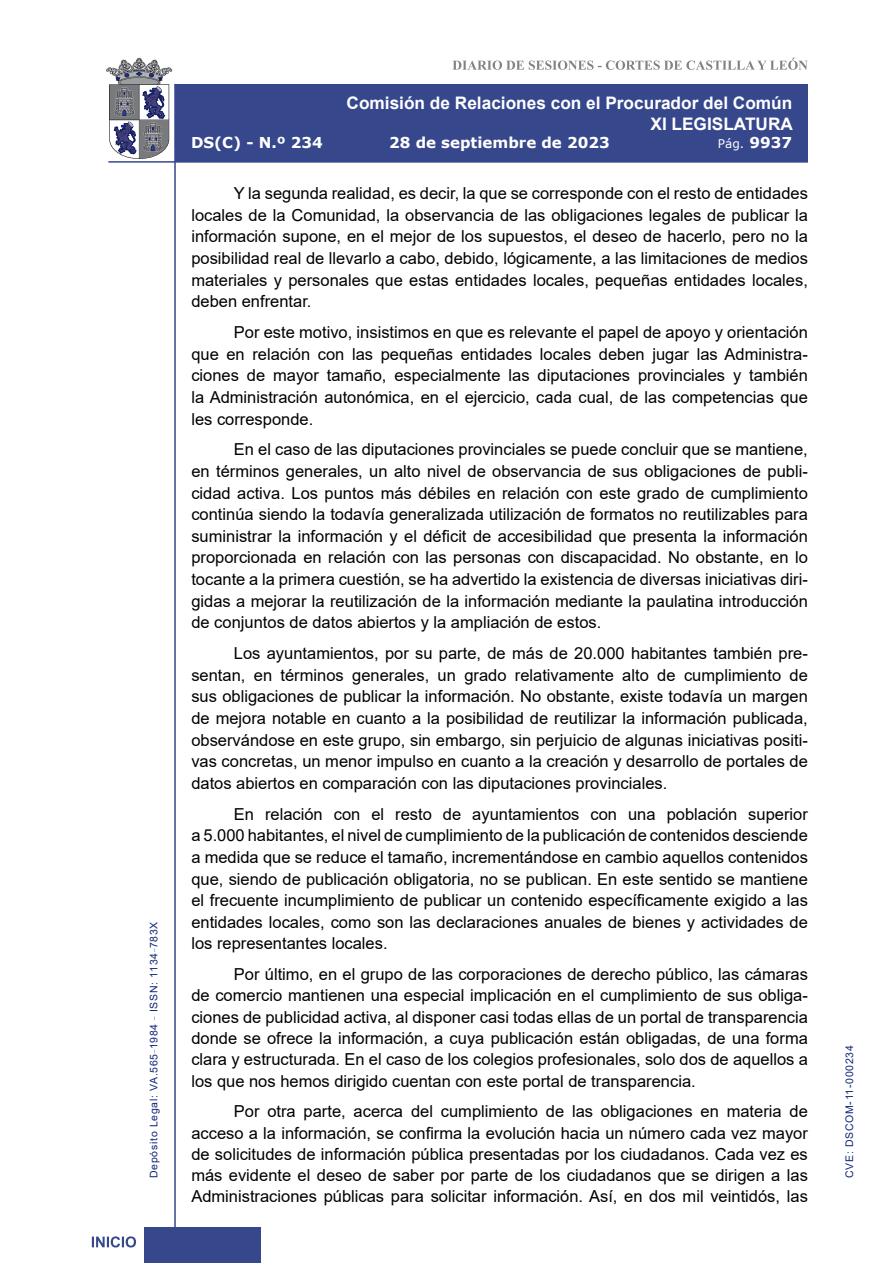
<style>
.page{position:relative;width:893px;height:1263px;background:#fff}
.page>*{position:absolute;margin:0;border:0;box-sizing:border-box;transform-origin:0 0}
.t1{font:700 17.25px/20.7px "Arial";color:#fff;text-align:right}
.t2{font:16.5px/21.6px "Arial";color:#000;text-align:justify}
.t3{font:700 15px "Verdana";color:#fff}
.t4{font:12px "Verdana";color:#fff}
.t5{font:10.5px "Arial";letter-spacing:.065em;color:#122678}
.s1{font-weight:700;font-size:15px}
</style>
<div class="page">
<svg style="left:452px;top:58px;width:356px;height:12px"></svg>
<hr style="left:174px;top:84px;width:2px;height:1179px;background:#36478c">
<div style="left:144px;top:1227px;width:117px;height:36px;background:#36478c"></div>
<div style="left:175px;top:84px;width:633px;height:78px;background:#36478c"></div>
<hr style="left:108px;top:161px;width:700px;height:2px;background:#36478c">
<svg style="left:92px;top:1236px;width:44px;height:11px"></svg>
<svg style="left:106px;top:58px;width:66px;height:101px"></svg>
<p class="t5" style="left:146px;top:1178px;width:258px;rotate:-90deg">Depósito Legal: VA.565<sup>_</sup>1984 <sup>_</sup> ISSN: 1134<sup>_</sup>783X</p>
<p class="t1" style="left:347px;top:93px;width:448px">Comisión de Relaciones con el Procurador del Común<br>XI LEGISLATURA</p>
<p class="t3" style="left:191px;top:132px;width:133px">DS(C) - N.º 234</p>
<p class="t3" style="left:389px;top:132px;width:222px">28 de septiembre de 2023</p>
<p class="t4" style="left:718px;top:135px;width:76px">Pág. <span class="s1">9937</span></p>
<p class="t2" style="left:191px;top:182px;width:618px;text-indent:43px">Y la segunda realidad, es decir, la que se corresponde con el resto de entidades locales de la Comunidad, la observancia de las obligaciones legales de publicar la información supone, en el mejor de los supuestos, el deseo de hacerlo, pero no la posibilidad real de llevarlo a cabo, debido, lógicamente, a las limitaciones de medios materiales y personales que estas entidades locales, pequeñas entidades locales, deben enfrentar.</p>
<p class="t2" style="left:191px;top:321px;width:618px;text-indent:43px">Por este motivo, insistimos en que es relevante el papel de apoyo y orientación que en relación con las pequeñas entidades locales deben jugar las Administra&shy;ciones de mayor tamaño, especialmente las diputaciones provinciales y también la Administración autonómica, en el ejercicio, cada cual, de las competencias que les corresponde.</p>
<p class="t2" style="left:191px;top:439px;width:618px;text-indent:43px">En el caso de las diputaciones provinciales se puede concluir que se mantiene, en términos generales, un alto nivel de observancia de sus obligaciones de publi&shy;cidad activa. Los puntos más débiles en relación con este grado de cumplimiento continúa siendo la todavía generalizada utilización de formatos no reutilizables para suministrar la información y el déficit de accesibilidad que presenta la información proporcionada en relación con las personas con discapacidad. No obstante, en lo tocante a la primera cuestión, se ha advertido la existencia de diversas iniciativas diri&shy;gidas a mejorar la reutilización de la información mediante la paulatina introducción de conjuntos de datos abiertos y la ampliación de estos.</p>
<p class="t2" style="left:191px;top:642px;width:618px;text-indent:43px">Los ayuntamientos, por su parte, de más de 20.000 habitantes también pre&shy;sentan, en términos generales, un grado relativamente alto de cumplimiento de sus obligaciones de publicar la información. No obstante, existe todavía un margen de mejora notable en cuanto a la posibilidad de reutilizar la información publicada, observándose en este grupo, sin embargo, sin perjuicio de algunas iniciativas positi&shy;vas concretas, un menor impulso en cuanto a la creación y desarrollo de portales de datos abiertos en comparación con las diputaciones provinciales.</p>
<p class="t2" style="left:191px;top:803px;width:618px;text-indent:43px">En relación con el resto de ayuntamientos con una población superior a 5.000 habitantes, el nivel de cumplimiento de la publicación de contenidos desciende a medida que se reduce el tamaño, incrementándose en cambio aquellos contenidos que, siendo de publicación obligatoria, no se publican. En este sentido se mantiene el frecuente incumplimiento de publicar un contenido específicamente exigido a las entidades locales, como son las declaraciones anuales de bienes y actividades de los representantes locales.</p>
<p class="t2" style="left:191px;top:963px;width:618px;text-indent:43px">Por último, en el grupo de las corporaciones de derecho público, las cámaras de comercio mantienen una especial implicación en el cumplimiento de sus obliga&shy;ciones de publicidad activa, al disponer casi todas ellas de un portal de transparencia donde se ofrece la información, a cuya publicación están obligadas, de una forma clara y estructurada. En el caso de los colegios profesionales, solo dos de aquellos a los que nos hemos dirigido cuentan con este portal de transparencia.</p>
<p class="t2" style="left:191px;top:1101px;width:618px;text-indent:43px">Por otra parte, acerca del cumplimiento de las obligaciones en materia de acceso a la información, se confirma la evolución hacia un número cada vez mayor de solicitudes de información pública presentadas por los ciudadanos. Cada vez es más evidente el deseo de saber por parte de los ciudadanos que se dirigen a las Administraciones públicas para solicitar información. Así, en dos mil veintidós, las</p>
<p class="t5" style="left:842px;top:1178px;width:134px;rotate:-90deg">CVE: DSCOM-11-000234</p>
</div>
